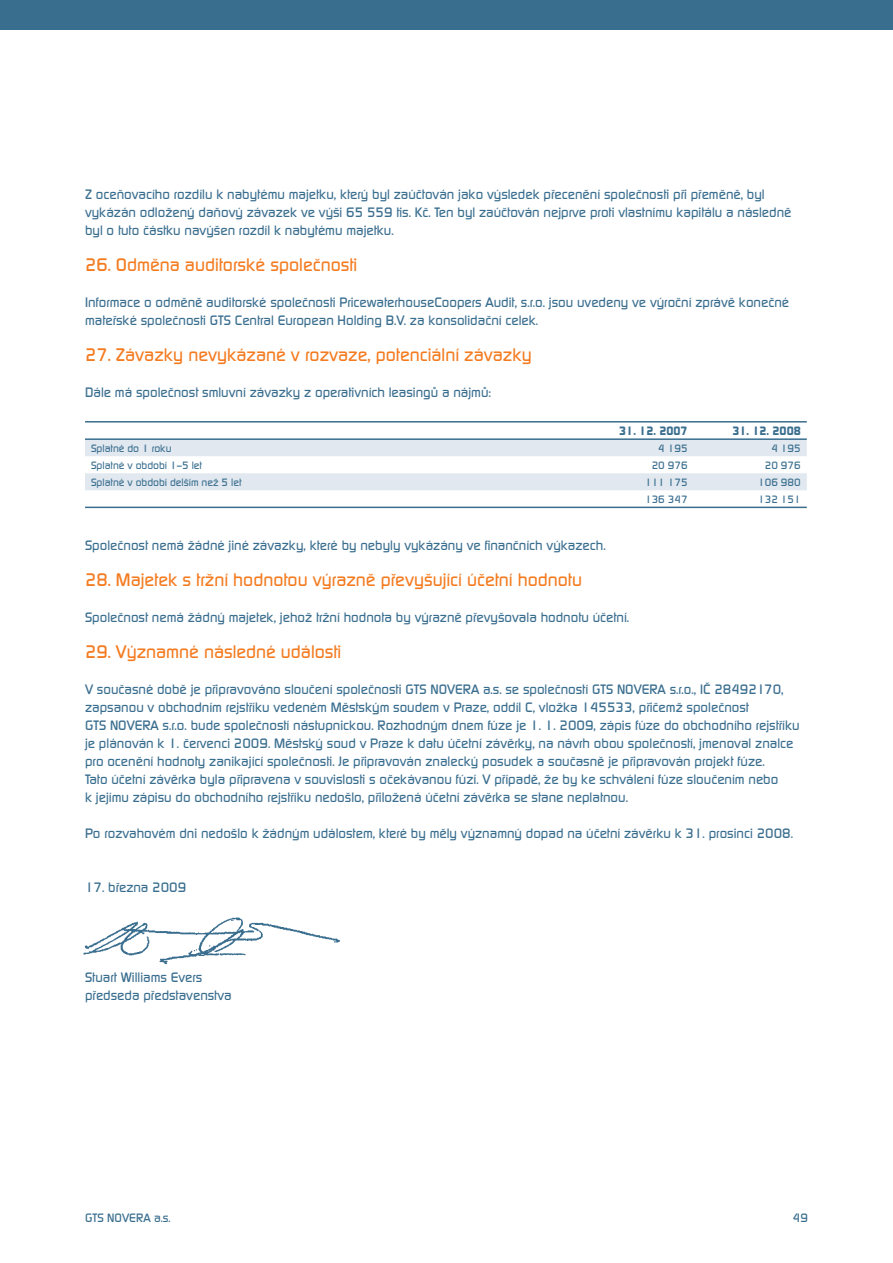
<style>
.page{position:relative;width:893px;height:1263px;background:#fff}
.page>*{position:absolute;margin:0;border:0;box-sizing:border-box;transform-origin:0 0}
.t1{font:18px "Modaerne CE";color:#f47b20}
.t2{font:13.5px/18px "Modaerne CE";color:#3a6e8f}
.t3{font:800 12px "Modaerne CE";color:#3a6e8f}
.t4{font:12px "Modaerne CE";color:#3a6e8f}
.t5{font:10.5px "Modaerne CE";color:#3a6e8f}
</style>
<div class="page">
<div style="left:0;top:0;width:893px;height:30px;background:#3a6e8f"></div>
<svg style="left:85px;top:440px;width:722px;height:50px"></svg>
<hr style="left:85px;top:438px;width:722px;height:2px;background:#3a6e8f">
<hr style="left:85px;top:507px;width:722px;height:1px;background:#3a6e8f">
<hr style="left:85px;top:421px;width:722px;height:2px;background:#3a6e8f">
<img style="left:83px;top:917px;width:257px;height:47px">
<p class="t2" style="left:85px;top:186px;width:708px">Z oceňovacího rozdílu k nabytému majetku, který byl zaúčtován jako výsledek přecenění společnosti při přeměně, byl vykázán odložený daňový závazek ve výši 65 559 tis. Kč. Ten byl zaúčtován nejprve proti vlastnímu kapitálu a následně byl o tuto částku navýšen rozdíl k nabytému majetku.</p>
<h1 class="t1" style="left:85px;top:258px;width:274px">26. Odměna auditorské společnosti</h1>
<p class="t2" style="left:85px;top:294px;width:706px">Informace o odměně auditorské společnosti PricewaterhouseCoopers Audit, s.r.o. jsou uvedeny ve výroční zprávě konečné mateřské společnosti GTS Central European Holding B.V. za konsolidační celek.</p>
<h1 class="t1" style="left:85px;top:348px;width:448px">27. Závazky nevykázané v rozvaze, potenciální závazky</h1>
<p class="t2" style="left:85px;top:384px;width:408px">Dále má společnost smluvní závazky z operativních leasingů a nájmů:</p>
<p class="t3" style="left:619px;top:426px;width:70px">31. 12. 2007</p>
<p class="t3" style="left:732px;top:426px;width:70px">31. 12. 2008</p>
<p class="t5" style="left:91px;top:445px;width:82px">Splatné do 1 roku</p>
<p class="t5" style="left:658px;top:445px;width:31px">4 195</p>
<p class="t5" style="left:771px;top:445px;width:31px">4 195</p>
<p class="t5" style="left:91px;top:462px;width:112px">Splatné v období 1–5 let</p>
<p class="t5" style="left:652px;top:462px;width:38px">20 976</p>
<p class="t5" style="left:765px;top:462px;width:38px">20 976</p>
<p class="t5" style="left:91px;top:479px;width:152px">Splatné v období delším než 5 let</p>
<p class="t5" style="left:645px;top:479px;width:44px">111 175</p>
<p class="t5" style="left:758px;top:479px;width:44px">106 980</p>
<p class="t5" style="left:645px;top:496px;width:44px">136 347</p>
<p class="t5" style="left:758px;top:496px;width:44px">132 151</p>
<p class="t2" style="left:85px;top:537px;width:522px">Společnost nemá žádné jiné závazky, které by nebyly vykázány ve finančních výkazech.</p>
<h1 class="t1" style="left:85px;top:573px;width:499px">28. Majetek s tržní hodnotou výrazně převyšující účetní hodnotu</h1>
<p class="t2" style="left:85px;top:609px;width:546px">Společnost nemá žádný majetek, jehož tržní hodnota by výrazně převyšovala hodnotu účetní.</p>
<h1 class="t1" style="left:85px;top:645px;width:258px">29. Významné následné události</h1>
<p class="t2" style="left:85px;top:681px;width:716px">V současné době je připravováno sloučení společnosti GTS NOVERA a.s. se společností GTS NOVERA s.r.o., IČ 28492170, zapsanou v obchodním rejstříku vedeném Městským soudem v Praze, oddíl C, vložka 145533, přičemž společnost<br>GTS NOVERA s.r.o. bude společností nástupnickou. Rozhodným dnem fúze je 1. 1. 2009, zápis fúze do obchodního rejstříku je plánován k 1. červenci 2009. Městský soud v Praze k datu účetní závěrky, na návrh obou společností, jmenoval znalce pro ocenění hodnoty zanikající společnosti. Je připravován znalecký posudek a současně je připravován projekt fúze.<br>Tato účetní závěrka byla připravena v souvislosti s očekávanou fúzí. V případě, že by ke schválení fúze sloučením nebo<br>k jejímu zápisu do obchodního rejstříku nedošlo, přiložená účetní závěrka se stane neplatnou.</p>
<p class="t2" style="left:85px;top:825px;width:709px">Po rozvahovém dni nedošlo k žádným událostem, které by měly významný dopad na účetní závěrku k 31. prosinci 2008.</p>
<p class="t2" style="left:85px;top:879px;width:103px">17. března 2009</p>
<p class="t2" style="left:85px;top:969px;width:148px">Stuart Williams Evers předseda představenstva</p>
<p class="t4" style="left:85px;top:1213px;width:87px">GTS NOVERA a.s.</p>
<p class="t4" style="left:793px;top:1213px;width:17px">49</p>
</div>
